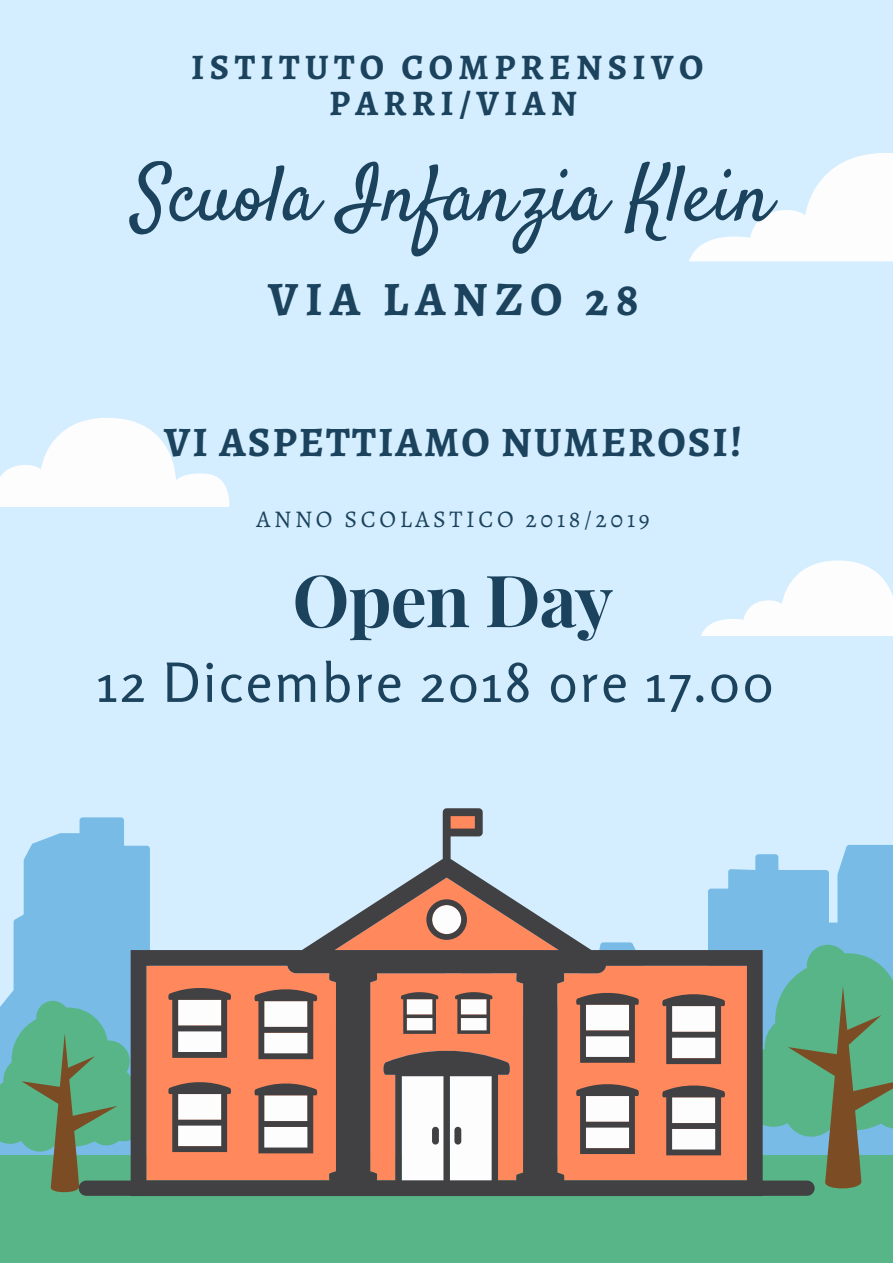
<style>
.page{position:relative;width:893px;height:1263px;background:#d5eeff}
.page>*{position:absolute;margin:0;border:0;box-sizing:border-box;transform-origin:0 0}
.t1{font:78.75px "Satisfy";color:#1b435d}
.t2{font:700 72px "Playfair Display";letter-spacing:-.015em;color:#1b435d}
.t3{font:54px "Rosario";letter-spacing:.045em;color:#1b435d}
.t4{font:700 48px "Alegreya SC";letter-spacing:.15em;color:#1b435d}
.t5{font:700 42px "Alegreya SC";letter-spacing:.05em;color:#1b435d}
.t6{font:700 36px/36.6px "Alegreya SC";letter-spacing:.15em;color:#1b435d;text-align:center}
.t7{font:24px "Alegreya SC";letter-spacing:.15em;color:#1b435d}
</style>
<div class="page">
<svg style="left:23px;top:833px;width:870px;height:44px;fill:#78bbe6"></svg>
<div style="left:0;top:1155px;width:893px;height:108px;background:#58b587"></div>
<svg style="left:0;top:877px;width:893px;height:315px;background:#6ea99e"></svg>
<svg style="left:79px;top:808px;width:735px;height:388px"></svg>
<div style="left:454px;top:1127px;width:7px;height:17px;background:#414042;border-radius:3px"></div>
<div style="left:432px;top:1127px;width:7px;height:17px;background:#414042;border-radius:3px"></div>
<svg style="left:689px;top:153px;width:204px;height:108px"></svg>
<svg style="left:0;top:418px;width:229px;height:89px"></svg>
<svg style="left:701px;top:560px;width:192px;height:75px"></svg>
<p class="t6" style="left:191px;top:48px;width:513px">ISTITUTO COMPRENSIVO<br>PARRI/VIAN</p>
<h1 class="t1" style="left:133px;top:146px;width:640px">Scuola Infanzia Klein</h1>
<h3 class="t4" style="left:268px;top:266px;width:372px">VIA LANZO 28</h3>
<p class="t5" style="left:164px;top:414px;width:579px">VI ASPETTIAMO NUMEROSI!</p>
<p class="t7" style="left:256px;top:503px;width:395px">ANNO SCOLASTICO 2018/2019</p>
<h2 class="t2" style="left:292px;top:549px;width:322px">Open Day</h2>
<h3 class="t3" style="left:97px;top:649px;width:678px">12 Dicembre 2018 ore 17.00</h3>
</div>
